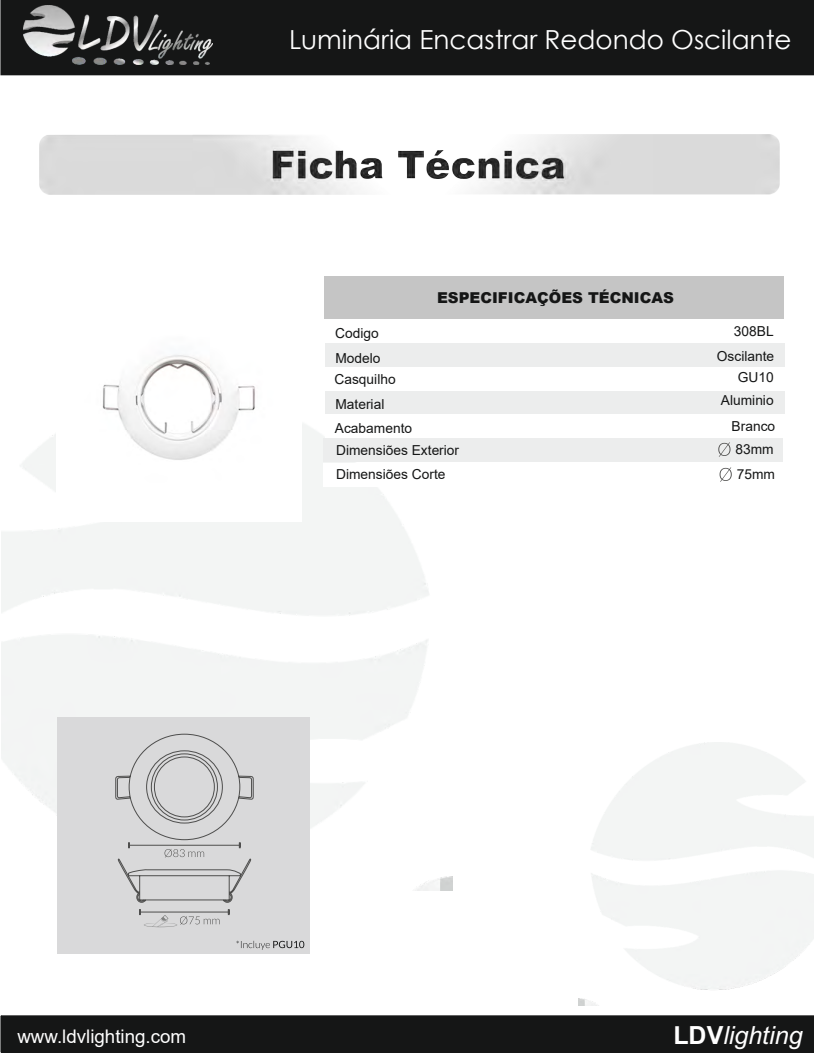
<style>
.page{position:relative;width:814px;height:1053px;background:#fff}
.page>*{position:absolute;margin:0;border:0;box-sizing:border-box;transform-origin:0 0}
.t1{font:26.25px "Century Gothic";color:#fff}
.t2{font:italic 25px "Arial";color:#fff}
.t3{font:18.75px "Arial";color:#fff}
.t4{font:900 15px "Arial";color:#151616}
.t5{font:13.75px/23.9px "Arial";color:#151616}
.t6{font:13.75px "Arial";color:#151616}
.s1{font-style:inherit}
.s2{font-weight:700;font-style:normal}
</style>
<div class="page">
<svg style="left:1px;top:75px;width:813px;height:423px"></svg>
<div style="left:304px;top:119px;width:488px;height:60px;background:#fff;border:1px solid #d9d9da;border-radius:11px"></div>
<div style="left:52px;top:119px;width:516px;height:60px;background:#fff;border:1px solid #d9d9da;border-radius:11px"></div>
<div style="left:325px;top:276px;width:459px;height:43px;background:#c5c5c5"></div>
<div style="left:0;top:0;width:814px;height:75px;background:#151616"></div>
<img style="left:23px;top:5px;width:189px;height:60px">
<div style="left:1px;top:1015px;width:813px;height:37px;background:#151616"></div>
<div style="left:57px;top:717px;width:252px;height:237px;background:#d9d9da"></div>
<img style="left:39px;top:134px;width:740px;height:61px">
<img style="left:56px;top:276px;width:245px;height:222px">
<div style="left:325px;top:321px;width:459px;height:23px;background:#fff"></div>
<div style="left:325px;top:343px;width:459px;height:24px;background:#eceded"></div>
<div style="left:325px;top:390px;width:459px;height:23px;background:#eceded"></div>
<div style="left:323px;top:438px;width:459px;height:24px;background:#eceded"></div>
<div style="left:325px;top:414px;width:459px;height:23px;background:#fff"></div>
<div style="left:325px;top:367px;width:459px;height:23px;background:#fff"></div>
<div style="left:324px;top:463px;width:459px;height:24px;background:#fff"></div>
<svg style="left:719px;top:467px;width:13px;height:14px"></svg>
<svg style="left:718px;top:442px;width:13px;height:14px"></svg>
<svg style="left:236px;top:940px;width:68px;height:9px"></svg>
<hr style="left:140px;top:911px;width:89px;height:1px;background:#4e4e4d">
<svg style="left:139px;top:909px;width:81px;height:18px"></svg>
<svg style="left:115px;top:733px;width:139px;height:170px"></svg>
<h1 class="t1" style="left:289px;top:21px;width:504px">Luminária Encastrar Redondo Oscilante</h1>
<p class="t4" style="left:437px;top:287px;width:238px">ESPECIFICAÇÕES TÉCNICAS</p>
<p class="t5" style="left:734px;top:319px;width:41px">30<span class="s1">8</span>BL</p>
<p class="t5" style="left:738px;top:365px;width:37px">GU10</p>
<p class="t5" style="left:335px;top:320px;width:47px;line-height:25.8px">Codigo<br>Modelo</p>
<p class="t5" style="left:335px;top:392px;width:79px">Material<br>Acabamento</p>
<p class="t5" style="left:721px;top:388px;width:54px">Aluminio</p>
<p class="t6" style="left:735px;top:440px;width:40px">83<span class="s1">mm</span></p>
<p class="t6" style="left:717px;top:346px;width:59px">Oscilante</p>
<p class="t5" style="left:334px;top:367px;width:63px">Casquilho</p>
<p class="t5" style="left:731px;top:413px;width:45px">B<span class="s1">r</span>anco</p>
<p class="t5" style="left:336px;top:438px;width:125px">Dimensiões Exterior<br>Dimensiões Corte</p>
<p class="t6" style="left:737px;top:464px;width:40px">75<span class="s1">mm</span></p>
<h3 class="t3" style="left:17px;top:1023px;width:170px">www.ldvlighting.com</h3>
<h2 class="t2" style="left:673px;top:1026px;width:131px"><span class="s2">LDV</span>lighting</h2>
</div>
